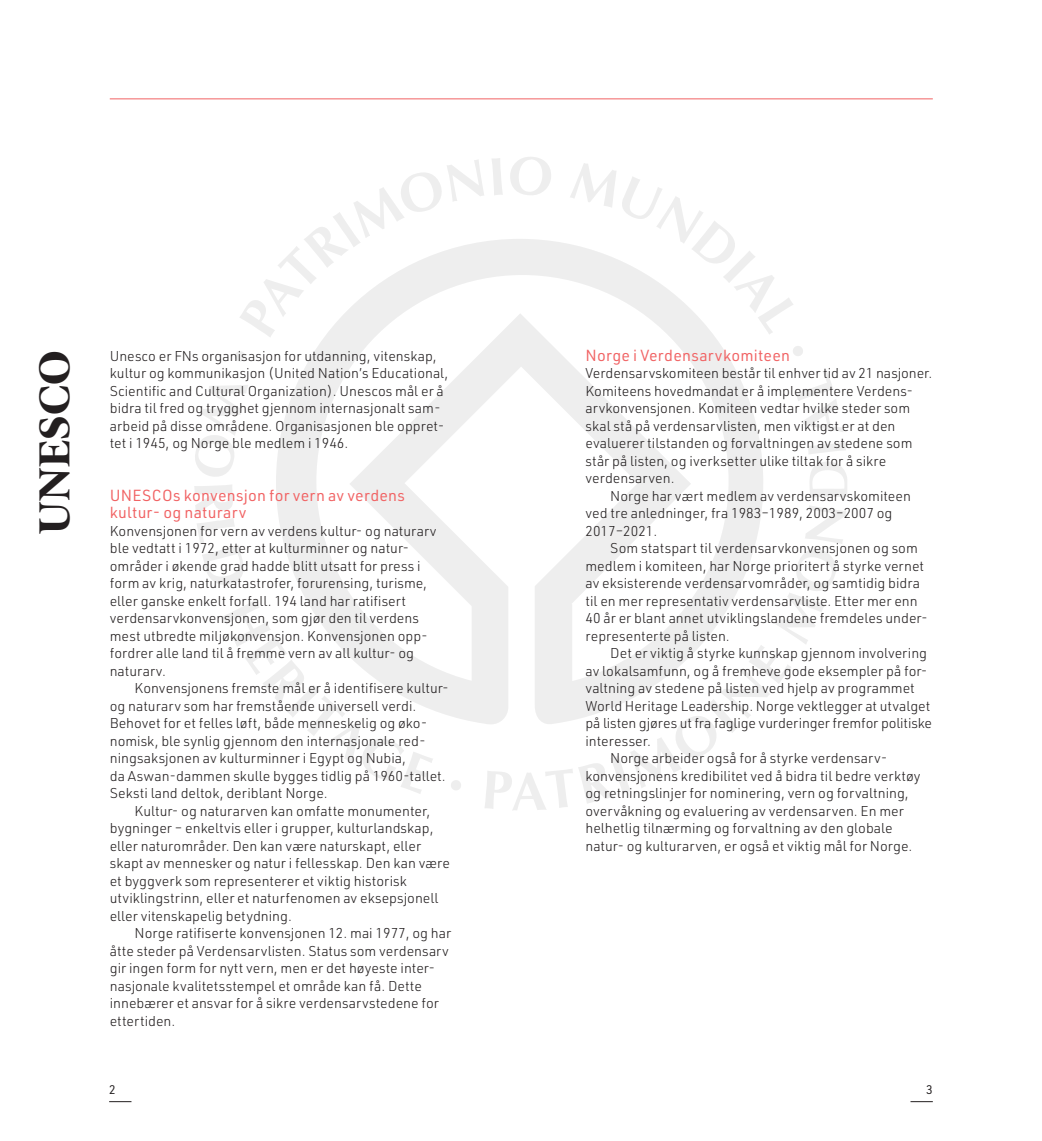
<style>
.page{position:relative;width:1042px;height:1141px;background:#fff}
.page>*{position:absolute;margin:0;border:0;box-sizing:border-box;transform-origin:0 0}
.t1{font:700 43.75px "Poynter OS Disp";letter-spacing:.02em;color:#231f20}
.t2{font:15.75px/17.5px "URWDIN";letter-spacing:.015em;color:#f16364}
.t3{font:300 14px/17.5px "URWDIN";color:#231f20}
.t4{font:12.25px "URWDIN";color:#231f20}
</style>
<div class="page">
<svg style="left:109px;top:1101px;width:22px;height:1px"></svg>
<svg style="left:910px;top:1101px;width:23px;height:1px"></svg>
<svg style="left:276px;top:239px;width:487px;height:484px"></svg>
<svg style="left:240px;top:160px;width:244px;height:178px"></svg>
<svg style="left:492px;top:158px;width:11px;height:37px"></svg>
<svg style="left:510px;top:157px;width:41px;height:38px"></svg>
<svg style="left:569px;top:163px;width:224px;height:172px"></svg>
<svg style="left:235px;top:351px;width:10px;height:10px"></svg>
<svg style="left:810px;top:462px;width:37px;height:36px"></svg>
<svg style="left:808px;top:442px;width:38px;height:12px"></svg>
<svg style="left:484px;top:505px;width:362px;height:305px"></svg>
<svg style="left:796px;top:370px;width:47px;height:62px"></svg>
<svg style="left:194px;top:385px;width:54px;height:200px"></svg>
<svg style="left:223px;top:599px;width:210px;height:195px"></svg>
<svg style="left:793px;top:346px;width:10px;height:10px"></svg>
<svg style="left:451px;top:780px;width:10px;height:10px"></svg>
<hr style="left:110px;top:99px;width:823px;height:1px;background:#f16364">
<h1 class="t1" style="left:29px;top:534px;width:186px;rotate:-90deg">UNESCO</h1>
<p class="t2" style="left:585px;top:346px;width:206px">Norge i Verdensarvkomiteen</p>
<p class="t3" style="left:110px;top:346px;width:340px">Unesco er FNs organisasjon for utdanning, vitenskap, kultur og kommunikasjon (United Nation’s Educational, Scientific and Cultural Organization). Unescos mål er å bidra til fred og trygghet gjennom internasjonalt sam&shy;arbeid på disse områdene. Organisasjonen ble oppret&shy;tet i 1945, og Norge ble medlem i 1946.</p>
<p class="t2" style="left:110px;top:486px;width:297px">UNESCOs konvensjon for vern av verdens kultur- og naturarv</p>
<p class="t3" style="left:110px;top:521px;width:328px">Konvensjonen for vern av verdens kultur- og naturarv ble vedtatt i 1972, etter at kulturminner og natur&shy;områder i økende grad hadde blitt utsatt for press i form av krig, naturkatastrofer, forurensing, turisme, eller ganske enkelt forfall. 194 land har ratifisert verdensarvkonvensjonen, som gjør den til verdens mest utbredte miljøkonvensjon. Konvensjonen opp&shy;fordrer alle land til å fremme vern av all kultur- og naturarv.</p>
<p class="t3" style="left:110px;top:679px;width:341px;text-indent:25px">Konvensjonens fremste mål er å identifisere kultur&shy;og naturarv som har fremstående universell verdi.<br>Behovet for et felles løft, både menneskelig og øko&shy;nomisk, ble synlig gjennom den internasjonale red&shy;ningsaksjonen av kulturminner i Egypt og Nubia,<br>da Aswan-dammen skulle bygges tidlig på 1960-tallet.<br>Seksti land deltok, deriblant Norge.</p>
<p class="t3" style="left:110px;top:801px;width:342px;text-indent:25px">Kultur- og naturarven kan omfatte monumenter, bygninger – enkeltvis eller i grupper, kulturlandskap, eller naturområder. Den kan være naturskapt, eller skapt av mennesker og natur i fellesskap. Den kan være et byggverk som representerer et viktig historisk utviklingstrinn, eller et naturfenomen av eksepsjonell eller vitenskapelig betydning.</p>
<p class="t3" style="left:110px;top:924px;width:343px;text-indent:25px">Norge ratifiserte konvensjonen 12. mai 1977, og har åtte steder på Verdensarvlisten. Status som verdensarv gir ingen form for nytt vern, men er det høyeste inter&shy;nasjonale kvalitetsstempel et område kan få. Dette innebærer et ansvar for å sikre verdensarvstedene for ettertiden.</p>
<p class="t3" style="left:585px;top:364px;width:348px">Verdensarvskomiteen består til enhver tid av 21 nasjoner.</p>
<p class="t3" style="left:585px;top:381px;width:329px">Komiteens hovedmandat er å implementere Verdens-</p>
<p class="t3" style="left:585px;top:399px;width:326px">arvkonvensjonen. Komiteen vedtar hvilke steder som</p>
<p class="t3" style="left:585px;top:416px;width:311px">skal stå på verdensarvlisten, men viktigst er at den</p>
<p class="t3" style="left:585px;top:434px;width:328px">evaluerer tilstanden og forvaltningen av stedene som</p>
<p class="t3" style="left:585px;top:451px;width:302px">står på listen, og iverksetter ulike tiltak for å sikre</p>
<p class="t3" style="left:585px;top:469px;width:91px">verdensarven.</p>
<p class="t3" style="left:610px;top:486px;width:302px">Norge har vært medlem av verdensarvskomiteen</p>
<p class="t3" style="left:585px;top:504px;width:308px">ved tre anledninger, fra 1983–1989, 2003–2007 og</p>
<p class="t3" style="left:585px;top:521px;width:73px">2017–2021.</p>
<p class="t3" style="left:610px;top:539px;width:309px">Som statspart til verdensarvkonvensjonen og som</p>
<p class="t3" style="left:585px;top:556px;width:340px">medlem i komiteen, har Norge prioritert å styrke vernet</p>
<p class="t3" style="left:585px;top:574px;width:336px">av eksisterende verdensarvområder, og samtidig bidra</p>
<p class="t3" style="left:585px;top:591px;width:334px">til en mer representativ verdensarvliste. Etter mer enn</p>
<p class="t3" style="left:585px;top:609px;width:344px">40 år er blant annet utviklingslandene fremdeles under-</p>
<p class="t3" style="left:585px;top:626px;width:146px">representerte på listen.</p>
<p class="t3" style="left:610px;top:644px;width:318px">Det er viktig å styrke kunnskap gjennom involvering</p>
<p class="t3" style="left:585px;top:661px;width:344px">av lokalsamfunn, og å fremheve gode eksempler på for-</p>
<p class="t3" style="left:585px;top:679px;width:331px">valtning av stedene på listen ved hjelp av programmet</p>
<p class="t3" style="left:585px;top:696px;width:346px">World Heritage Leadership. Norge vektlegger at utvalget</p>
<p class="t3" style="left:585px;top:714px;width:348px">på listen gjøres ut fra faglige vurderinger fremfor politiske</p>
<p class="t3" style="left:585px;top:731px;width:67px">interesser.</p>
<p class="t3" style="left:610px;top:749px;width:276px">Norge arbeider også for å styrke verdensarv-</p>
<p class="t3" style="left:585px;top:766px;width:337px">konvensjonens kredibilitet ved å bidra til bedre verktøy</p>
<p class="t3" style="left:585px;top:784px;width:325px">og retningslinjer for nominering, vern og forvaltning,</p>
<p class="t3" style="left:585px;top:801px;width:320px">overvåkning og evaluering av verdensarven. En mer</p>
<p class="t3" style="left:585px;top:819px;width:309px">helhetlig tilnærming og forvaltning av den globale</p>
<p class="t3" style="left:585px;top:836px;width:328px">natur- og kulturarven, er også et viktig mål for Norge.</p>
<p class="t4" style="left:109px;top:1082px;width:8px">2</p>
<p class="t4" style="left:926px;top:1082px;width:8px">3</p>
</div>
